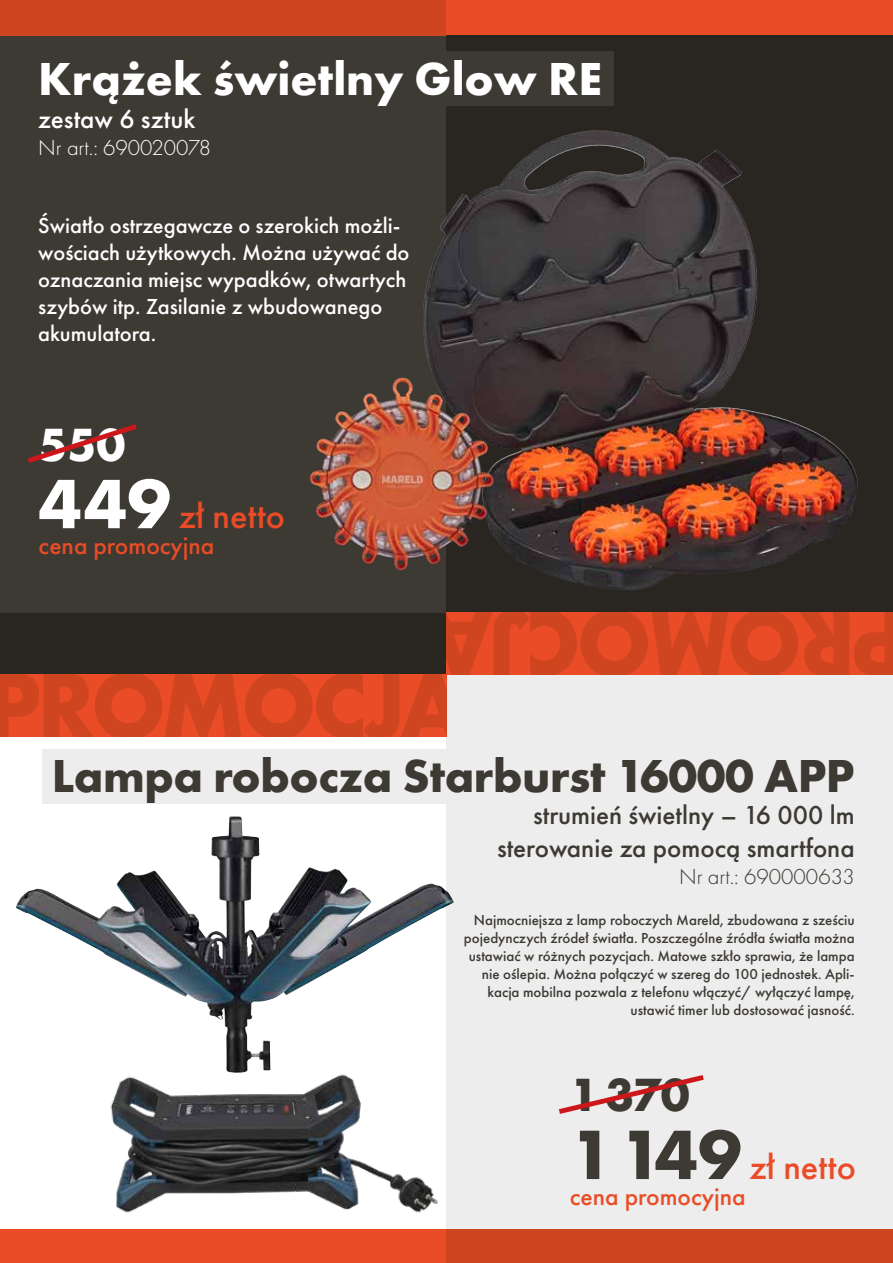
<style>
.page{position:relative;width:893px;height:1263px;background:#fff}
.page>*{position:absolute;margin:0;border:0;box-sizing:border-box;transform-origin:0 0}
.t1{font:700 48.3px "Futura PT";color:#3d3933}
.t2{font:700 48.3px "Futura PT";color:#fff}
.t3{font:700 48px "Futura PT";letter-spacing:-.01em;color:#3d3933}
.t4{font:700 48px "Futura PT";color:#fff}
.t5{font:500 36.3px "Futura PT";color:#e94c26}
.t6{font:500 27px/32.4px "Futura PT";color:#3d3933;text-align:right}
.t7{font:500 27px "Futura PT";color:#fff}
.t8{font:500 25.5px "Futura PT";color:#e94c26}
.t9{font:500 22.5px/27px "Futura PT";color:#fff}
.t10{font:300 22.5px "Futura PT";color:#fff}
.t11{font:300 22.5px "Futura PT";color:#3d3933}
.t12{font:500 15px/18px "Futura PT";color:#3d3933;text-align:right}
.s1{font-weight:700;font-size:72.45px;color:#fff}
.s2{font-weight:700;font-size:72.45px;color:#3d3933}
</style>
<div class="page">
<div style="left:0;top:35px;width:893px;height:1194px;background:#3d3933"></div>
<div style="left:0;top:0;width:446px;height:35px;background:#ce4520"></div>
<div style="left:0;top:1229px;width:446px;height:34px;background:#e94c26"></div>
<div style="left:446px;top:0;width:447px;height:35px;background:#e94c26"></div>
<div style="left:446px;top:1229px;width:447px;height:34px;background:#ce4520"></div>
<svg style="left:0;top:737px;width:446px;height:491px;background:#e3e5e6"></svg>
<div style="left:446px;top:674px;width:447px;height:554px;background:#ededed"></div>
<div style="left:446px;top:35px;width:447px;height:578px;background:#292621"></div>
<div style="left:32px;top:51px;width:581px;height:54px;background:#3d3933"></div>
<div style="left:43px;top:750px;width:570px;height:54px;background:#ededed"></div>
<svg style="left:27px;top:424px;width:110px;height:39px"></svg>
<svg style="left:558px;top:1075px;width:146px;height:39px"></svg>
<img style="left:423px;top:130px;width:435px;height:461px">
<img style="left:309px;top:372px;width:214px;height:212px">
<img style="left:15px;top:816px;width:256px;height:257px">
<img style="left:101px;top:1055px;width:343px;height:174px">
<svg style="left:0;top:612px;width:893px;height:125px"></svg>
<h2 class="t4" style="left:38px;top:48px;width:565px">Krążek świetlny Glow RE</h2>
<h3 class="t7" style="left:38px;top:102px;width:159px">zestaw 6 sztuk</h3>
<h3 class="t10" style="left:38px;top:134px;width:174px">Nr art.: 690020078</h3>
<h3 class="t9" style="left:38px;top:212px;width:373px">Światło ostrzegawcze o szerokich możli&shy;wościach użytkowych. Można używać do oznaczania miejsc wypadków, otwartych szybów itp. Zasilanie z wbudowanego akumulatora.</h3>
<h1 class="t2" style="left:39px;top:413px;width:88px">550</h1>
<h3 class="t5" style="left:39px;top:494px;width:248px"><span class="s1">449</span> zł netto</h3>
<h3 class="t8" style="left:39px;top:530px;width:177px">cena promocyjna</h3>
<h2 class="t3" style="left:52px;top:745px;width:804px">Lampa robocza Starburst 16000 APP</h2>
<h3 class="t6" style="left:497px;top:799px;width:359px">strumień świetlny – 16 000 lm sterowanie za pomocą smartfona</h3>
<h3 class="t11" style="left:679px;top:863px;width:177px">Nr art.: 690000633</h3>
<p class="t12" style="left:464px;top:911px;width:392px">Najmocniejsza z lamp roboczych Mareld, zbudowana z sześciu pojedynczych źródeł światła. Poszczególne źródła światła można ustawiać w różnych pozycjach. Matowe szkło sprawia, że lampa nie oślepia. Można połączyć w szereg do 100 jednostek. Apli&shy;kacja mobilna pozwala z telefonu włączyć/ wyłączyć lampę, ustawić timer lub dostosować jasność.</p>
<h1 class="t1" style="left:570px;top:1064px;width:121px">1 370</h1>
<h3 class="t5" style="left:570px;top:1145px;width:288px"><span class="s2">1 149</span> zł netto</h3>
<h3 class="t8" style="left:570px;top:1181px;width:177px">cena promocyjna</h3>
</div>
